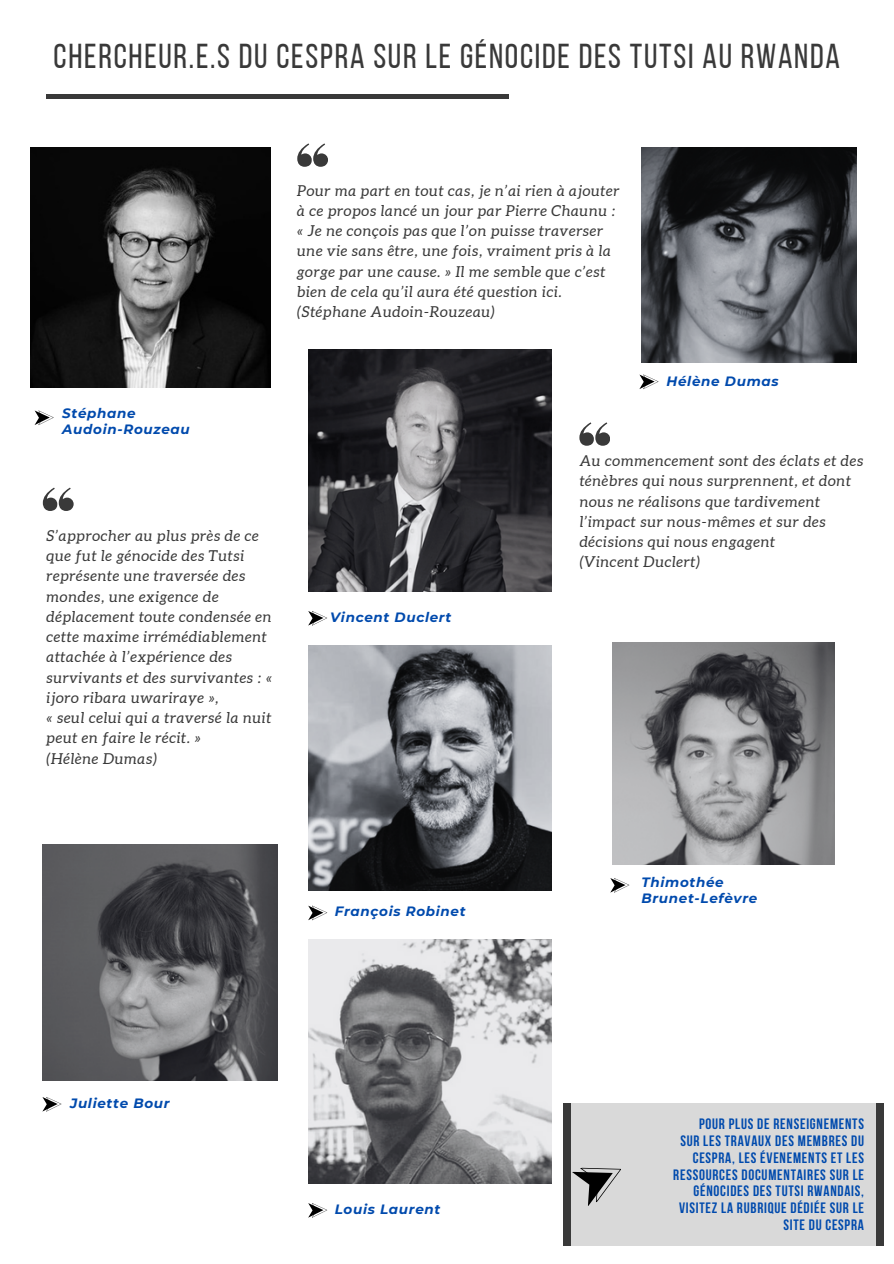
<style>
.page{position:relative;width:894px;height:1264px;background:#fff}
.page>*{position:absolute;margin:0;border:0;box-sizing:border-box;transform-origin:0 0}
.t1{font:34.5px "Bebas Neue";letter-spacing:.05em;color:#393939}
.t2{font:italic 15px/20.2px "Aleo";letter-spacing:.05em;color:#393939}
.t3{font:700 15px/16.8px "Bebas Neue";letter-spacing:.05em;color:#004aad;text-align:right}
.t4{font:italic 700 13.5px "Montserrat";letter-spacing:.05em;color:#004aad}
</style>
<div class="page">
<hr style="left:46px;top:95px;width:462px;height:3px;background:#393939">
<img style="left:30px;top:148px;width:240px;height:239px">
<img style="left:641px;top:148px;width:215px;height:215px">
<img style="left:308px;top:645px;width:243px;height:245px">
<img style="left:612px;top:642px;width:222px;height:222px">
<svg style="left:297px;top:143px;width:30px;height:24px"></svg>
<div style="left:567px;top:1103px;width:312px;height:141px;background:#d9d9d9"></div>
<div style="left:563px;top:1103px;width:8px;height:141px;background:#393939"></div>
<div style="left:876px;top:1103px;width:7px;height:141px;background:#393939"></div>
<svg style="left:572px;top:1167px;width:49px;height:39px"></svg>
<svg style="left:579px;top:422px;width:30px;height:24px"></svg>
<img style="left:308px;top:939px;width:243px;height:243px">
<img style="left:42px;top:844px;width:235px;height:236px">
<svg style="left:639px;top:374px;width:19px;height:15px"></svg>
<svg style="left:43px;top:487px;width:30px;height:24px"></svg>
<img style="left:308px;top:349px;width:243px;height:242px">
<svg style="left:308px;top:611px;width:19px;height:14px"></svg>
<svg style="left:35px;top:410px;width:19px;height:15px"></svg>
<svg style="left:308px;top:905px;width:19px;height:15px"></svg>
<svg style="left:610px;top:878px;width:19px;height:14px"></svg>
<svg style="left:42px;top:1097px;width:19px;height:14px"></svg>
<svg style="left:308px;top:1203px;width:19px;height:14px"></svg>
<p class="t1" style="left:54px;top:42px;width:787px">CHERCHEUR.E.S DU CESPRA SUR LE GÉNOCIDE DES TUTSI AU RWANDA</p>
<p class="t4" style="left:62px;top:405px;width:75px">Stéphane</p>
<h3 class="t4" style="left:62px;top:420px;width:129px">Audoin-Rouzeau</h3>
<h3 class="t2" style="left:46px;top:525px;width:227px">S’approcher au plus près de ce que fut le génocide des Tutsi représente une traversée des mondes, une exigence de déplacement toute condensée en cette maxime irrémédiablement attachée à l’expérience des survivants et des survivantes : « ijoro ribara uwariraye »,<br>« seul celui qui a traversé la nuit peut en faire le récit. »<br>(Hélène Dumas)</h3>
<p class="t2" style="left:297px;top:180px;width:323px">Pour ma part en tout cas, je n’ai rien à ajouter à ce propos lancé un jour par Pierre Chaunu : « Je ne conçois pas que l’on puisse traverser une vie sans être, une fois, vraiment pris à la gorge par une cause. » Il me semble que c’est bien de cela qu’il aura été question ici. (Stéphane Audoin-Rouzeau)</p>
<h3 class="t4" style="left:666px;top:372px;width:114px">Hélène Dumas</h3>
<p class="t4" style="left:330px;top:609px;width:123px">Vincent Duclert</p>
<p class="t2" style="left:579px;top:450px;width:285px">Au commencement sont des éclats et des ténèbres qui nous surprennent, et dont nous ne réalisons que tardivement l’impact sur nous-mêmes et sur des décisions qui nous engagent<br>(Vincent Duclert)</p>
<p class="t4" style="left:334px;top:903px;width:132px">François Robinet</p>
<p class="t4" style="left:641px;top:873px;width:84px">Thimothée</p>
<p class="t4" style="left:641px;top:889px;width:117px">Brunet-Lefèvre</p>
<p class="t4" style="left:70px;top:1094px;width:101px">Juliette Bour</p>
<p class="t4" style="left:334px;top:1200px;width:107px">Louis Laurent</p>
<p class="t3" style="left:673px;top:1116px;width:192px">POUR PLUS DE RENSEIGNEMENTS<br>SUR LES TRAVAUX DES MEMBRES DU<br>CESPRA, LES ÉVENEMENTS ET LES<br>RESSOURCES DOCUMENTAIRES SUR LE<br>GÉNOCIDES DES TUTSI RWANDAIS,<br>VISITEZ LA RUBRIQUE DÉDIÉE SUR LE<br>SITE DU CESPRA</p>
</div>
